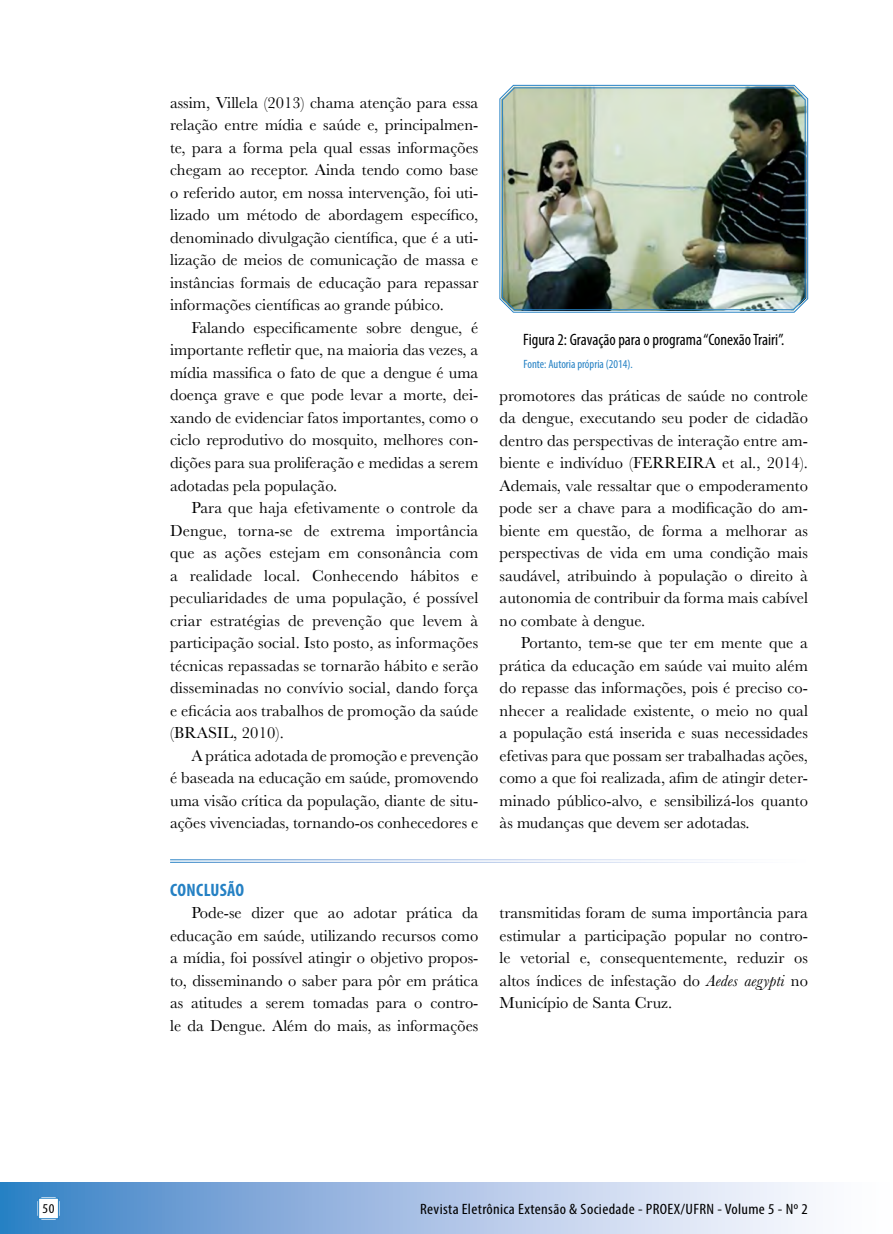
<style>
.page{position:relative;width:893px;height:1234px;background:#fff}
.page>*{position:absolute;margin:0;border:0;box-sizing:border-box;transform-origin:0 0}
.t1{font:700 condensed 18px "Myriad Pro";letter-spacing:.02em;color:#2581c4}
.t2{font:16.5px/22.5px "Baskerville";color:#000;text-align:justify}
.t3{font:condensed 16.5px "Myriad Pro";color:#000}
.t4{font:condensed 15px "Myriad Pro";letter-spacing:.02em;color:#000;scale:1.1 1}
.t5{font:condensed 13.5px "Myriad Pro";color:#000;scale:1.1 1}
.t6{font:condensed 12px "Myriad Pro";color:#2581c4}
.s1{font-style:italic}
</style>
<div class="page">
<svg style="left:0;top:1182px;width:809px;height:51px;background:#a0bee3"></svg>
<svg style="left:499px;top:85px;width:309px;height:228px;background:#91b6cb"></svg>
<img style="left:502px;top:87px;width:304px;height:223px">
<svg style="left:38px;top:1196px;width:22px;height:23px"></svg>
<div style="left:38px;top:1197px;width:21px;height:21px;background:#fff;border:1px solid #2581c4"></div>
<p class="t2" style="left:170px;top:91px;width:310px">assim, Villela (2013) chama atenção para essa relação entre mídia e saúde e, principalmen&shy;te, para a forma pela qual essas informações chegam ao receptor. Ainda tendo como base o referido autor, em nossa intervenção, foi uti&shy;lizado um método de abordagem específico, denominado divulgação científica, que é a uti&shy;lização de meios de comunicação de massa e instâncias formais de educação para repassar informações científicas ao grande púbico.</p>
<p class="t2" style="left:170px;top:316px;width:310px;text-indent:21px">Falando especificamente sobre dengue, é importante refletir que, na maioria das vezes, a mídia massifica o fato de que a dengue é uma doença grave e que pode levar a morte, dei&shy;xando de evidenciar fatos importantes, como o ciclo reprodutivo do mosquito, melhores con&shy;dições para sua proliferação e medidas a serem adotadas pela população.</p>
<p class="t2" style="left:170px;top:496px;width:310px;text-indent:21px">Para que haja efetivamente o controle da Dengue, torna-se de extrema importância que as ações estejam em consonância com a realidade local. Conhecendo hábitos e peculiaridades de uma população, é possível criar estratégias de prevenção que levem à participação social. Isto posto, as informações técnicas repassadas se tornarão hábito e serão disseminadas no convívio social, dando força e eficácia aos trabalhos de promoção da saúde (BRASIL, 2010).</p>
<p class="t2" style="left:170px;top:744px;width:310px;text-indent:21px">A prática adotada de promoção e prevenção é baseada na educação em saúde, promovendo uma visão crítica da população, diante de situ&shy;ações vivenciadas, tornando-os conhecedores e</p>
<p class="t3" style="left:523px;top:330px;width:262px">Figura 2: Gravação para o programa “Conexão Trairi”.</p>
<p class="t6" style="left:524px;top:357px;width:111px">Fonte: Autoria própria (2014).</p>
<p class="t2" style="left:500px;top:384px;width:310px">promotores das práticas de saúde no controle da dengue, executando seu poder de cidadão dentro das perspectivas de interação entre am&shy;biente e indivíduo (FERREIRA et al., 2014).<br>Ademais, vale ressaltar que o empoderamento pode ser a chave para a modificação do am&shy;biente em questão, de forma a melhorar as perspectivas de vida em uma condição mais saudável, atribuindo à população o direito à autonomia de contribuir da forma mais cabível no combate à dengue.</p>
<p class="t2" style="left:500px;top:631px;width:310px;text-indent:21px">Portanto, tem-se que ter em mente que a prática da educação em saúde vai muito além do repasse das informações, pois é preciso co&shy;nhecer a realidade existente, o meio no qual a população está inserida e suas necessidades efetivas para que possam ser trabalhadas ações, como a que foi realizada, afim de atingir deter&shy;minado público-alvo, e sensibilizá-los quanto às mudanças que devem ser adotadas.</p>
<p class="t1" style="left:170px;top:878px;width:76px">CONCLUSÃO</p>
<p class="t2" style="left:170px;top:901px;width:310px;text-indent:21px">Pode-se dizer que ao adotar prática da educação em saúde, utilizando recursos como a mídia, foi possível atingir o objetivo propos&shy;to, disseminando o saber para pôr em prática as atitudes a serem tomadas para o contro&shy;le da Dengue. Além do mais, as informações</p>
<p class="t2" style="left:500px;top:901px;width:310px">transmitidas foram de suma importância para estimular a participação popular no contro&shy;le vetorial e, consequentemente, reduzir os altos índices de infestação do <span class="s1">Aedes aegypti</span> no Município de Santa Cruz.</p>
<p class="t5" style="left:43px;top:1200px;width:12px">50</p>
<p class="t4" style="left:420px;top:1199px;width:354px">Revista Eletrônica Extensão &amp; Sociedade - PROEX/UFRN - Volume 5 - No 2</p>
</div>
